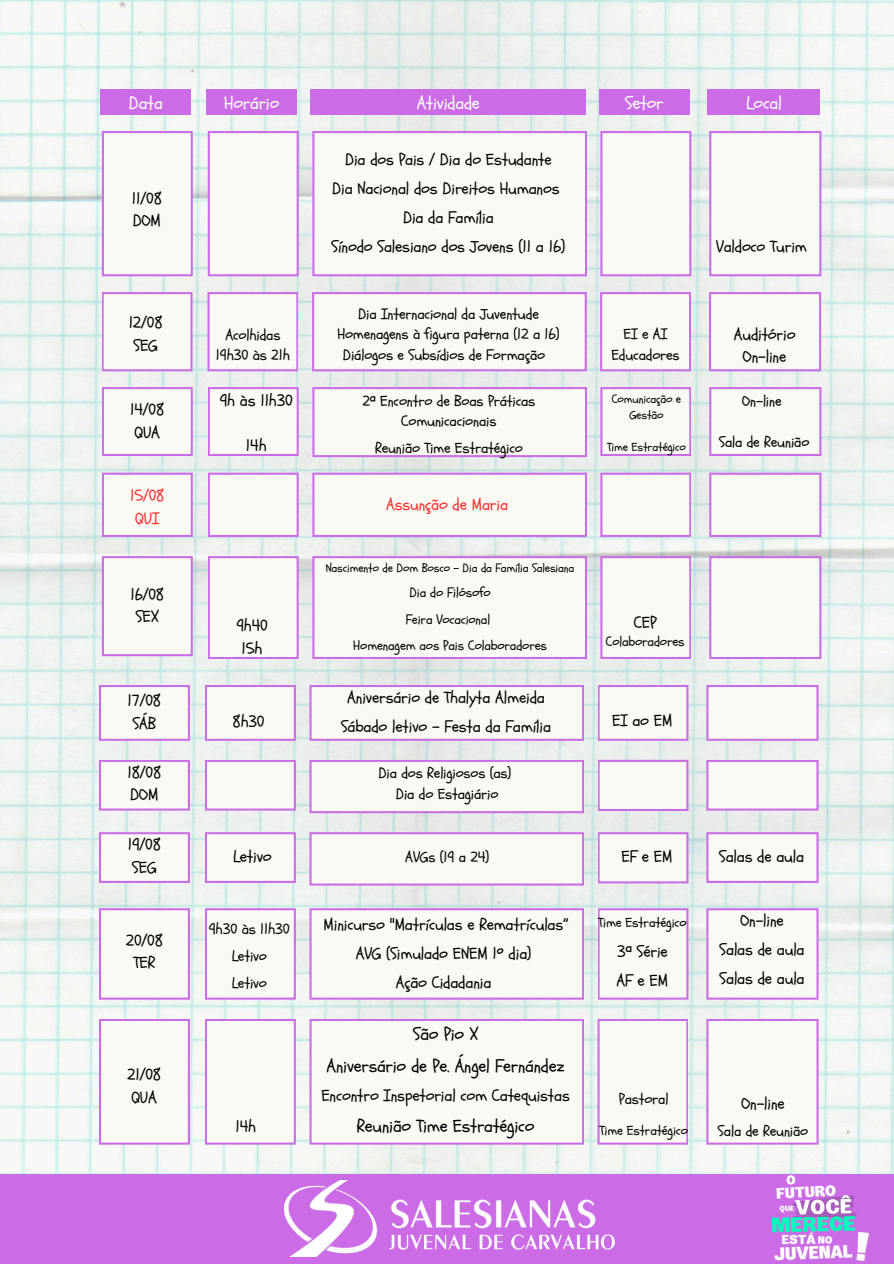
<style>
.page{position:relative;width:894px;height:1264px;background:#fff}
.page>*{position:absolute;margin:0;border:0;box-sizing:border-box;transform-origin:0 0}
.t1{font:18px "Schoolbell";letter-spacing:-.01em;color:#000}
.t2{font:18px "Schoolbell";letter-spacing:-.01em;color:#fff}
.t3{font:16.5px/22.5px "Schoolbell";letter-spacing:-.01em;color:#000}
.t4{font:16.5px/22.5px "Schoolbell";letter-spacing:-.01em;color:#ff3131;text-align:center}
.t5{font:15px/20.2px "Schoolbell";letter-spacing:-.01em;color:#000;text-align:center}
.t6{font:13.5px "Schoolbell";letter-spacing:-.01em;color:#000}
.t7{font:12px/16px "Schoolbell";letter-spacing:-.01em;color:#000;text-align:center}
</style>
<div class="page">
<img style="left:0;top:0;width:893px;height:1174px">
<div style="left:0;top:1174px;width:893px;height:89px;background:#cb6ce6"></div>
<div style="left:100px;top:89px;width:91px;height:26px;background:#cb6ce6"></div>
<div style="left:206px;top:89px;width:91px;height:26px;background:#cb6ce6"></div>
<div style="left:598px;top:89px;width:91px;height:26px;background:#cb6ce6"></div>
<div style="left:310px;top:89px;width:275px;height:26px;background:#cb6ce6"></div>
<div style="left:707px;top:89px;width:112px;height:26px;background:#cb6ce6"></div>
<svg style="left:102px;top:387px;width:91px;height:69px"></svg>
<svg style="left:208px;top:387px;width:90px;height:69px"></svg>
<svg style="left:600px;top:387px;width:91px;height:69px"></svg>
<svg style="left:312px;top:387px;width:275px;height:70px"></svg>
<svg style="left:709px;top:387px;width:112px;height:69px"></svg>
<svg style="left:102px;top:472px;width:91px;height:65px"></svg>
<svg style="left:208px;top:472px;width:90px;height:65px"></svg>
<svg style="left:600px;top:472px;width:91px;height:65px"></svg>
<svg style="left:312px;top:472px;width:275px;height:65px"></svg>
<svg style="left:709px;top:472px;width:112px;height:65px"></svg>
<svg style="left:102px;top:556px;width:91px;height:100px"></svg>
<svg style="left:208px;top:556px;width:90px;height:103px"></svg>
<svg style="left:600px;top:556px;width:91px;height:103px"></svg>
<div style="left:312px;top:556px;width:275px;height:103px;background:#fbf9f3"></div>
<svg style="left:709px;top:556px;width:112px;height:103px"></svg>
<svg style="left:99px;top:685px;width:91px;height:55px"></svg>
<svg style="left:205px;top:685px;width:91px;height:55px"></svg>
<svg style="left:597px;top:685px;width:91px;height:55px"></svg>
<svg style="left:309px;top:685px;width:275px;height:55px"></svg>
<svg style="left:706px;top:685px;width:112px;height:55px"></svg>
<svg style="left:99px;top:759px;width:91px;height:51px"></svg>
<svg style="left:205px;top:759px;width:91px;height:51px"></svg>
<svg style="left:597px;top:759px;width:91px;height:52px"></svg>
<svg style="left:309px;top:759px;width:275px;height:54px"></svg>
<svg style="left:706px;top:759px;width:112px;height:51px"></svg>
<svg style="left:99px;top:908px;width:91px;height:91px"></svg>
<svg style="left:205px;top:908px;width:91px;height:91px"></svg>
<svg style="left:597px;top:908px;width:91px;height:91px"></svg>
<svg style="left:309px;top:908px;width:275px;height:91px"></svg>
<svg style="left:706px;top:908px;width:112px;height:91px"></svg>
<svg style="left:99px;top:1018px;width:91px;height:126px"></svg>
<svg style="left:205px;top:1018px;width:91px;height:126px"></svg>
<svg style="left:597px;top:1018px;width:91px;height:126px"></svg>
<div style="left:309px;top:1018px;width:275px;height:126px;background:#fbf9f3"></div>
<svg style="left:706px;top:1018px;width:112px;height:126px"></svg>
<img style="left:772px;top:1175px;width:95px;height:85px">
<img style="left:284px;top:1180px;width:331px;height:75px">
<svg style="left:99px;top:832px;width:91px;height:51px"></svg>
<svg style="left:205px;top:832px;width:91px;height:51px"></svg>
<svg style="left:597px;top:832px;width:91px;height:51px"></svg>
<svg style="left:309px;top:832px;width:275px;height:53px"></svg>
<svg style="left:706px;top:832px;width:112px;height:51px"></svg>
<svg style="left:102px;top:131px;width:91px;height:145px"></svg>
<div style="left:208px;top:131px;width:90px;height:145px;background:#fbf9f3"></div>
<svg style="left:600px;top:131px;width:91px;height:145px"></svg>
<div style="left:312px;top:131px;width:275px;height:145px;background:#fbf9f3"></div>
<div style="left:709px;top:131px;width:112px;height:145px;background:#fbf9f3"></div>
<svg style="left:102px;top:292px;width:90px;height:79px"></svg>
<svg style="left:207px;top:292px;width:91px;height:79px"></svg>
<svg style="left:600px;top:292px;width:90px;height:79px"></svg>
<svg style="left:312px;top:292px;width:274px;height:79px"></svg>
<svg style="left:708px;top:292px;width:112px;height:79px"></svg>
<h2 class="t2" style="left:129px;top:91px;width:35px">Data</h2>
<h2 class="t2" style="left:224px;top:91px;width:57px">Horário</h2>
<h2 class="t2" style="left:416px;top:91px;width:64px">Atividade</h2>
<h2 class="t2" style="left:625px;top:91px;width:40px">Setor</h2>
<h2 class="t2" style="left:745px;top:91px;width:37px">Local</h2>
<h2 class="t3" style="left:132px;top:187px;width:32px">11/08<br>DOM</h2>
<h3 class="t3" style="left:129px;top:312px;width:36px">12/08<br>SEG</h3>
<h2 class="t3" style="left:130px;top:399px;width:36px">14/08<br>QUA</h2>
<h3 class="t4" style="left:130px;top:485px;width:36px">15/08<br>QUI</h3>
<h2 class="t3" style="left:130px;top:583px;width:35px;text-align:center">16/08<br>SEX</h2>
<p class="t3" style="left:128px;top:689px;width:35px;text-align:center">17/08<br>SÁB</p>
<p class="t3" style="left:127px;top:761px;width:35px">18/08<br>DOM</p>
<h2 class="t3" style="left:128px;top:833px;width:35px">19/08<br>SEG</h2>
<p class="t3" style="left:126px;top:929px;width:39px;text-align:center">20/08<br>TER</p>
<h3 class="t3" style="left:127px;top:1063px;width:36px">21/08<br>QUA</h3>
<h2 class="t3" style="left:345px;top:149px;width:208px">Dia dos Pais / Dia do Estudante</h2>
<h2 class="t3" style="left:332px;top:177px;width:229px">Dia Nacional dos Direitos Humanos</h2>
<h2 class="t3" style="left:403px;top:206px;width:92px">Dia da Família</h2>
<h2 class="t3" style="left:331px;top:235px;width:235px">Sínodo Salesiano dos Jovens (11 a 16)</h2>
<h3 class="t3" style="left:716px;top:235px;width:92px">Valdoco Turim</h3>
<p class="t5" style="left:337px;top:304px;width:224px">Dia Internacional da Juventude<br>Homenagens à figura paterna (12 a 16)<br>Diálogos e Subsídios de Formação</p>
<p class="t5" style="left:216px;top:325px;width:76px">Acolhidas<br>19h30 às 21h</p>
<p class="t3" style="left:733px;top:323px;width:63px;text-align:center">Auditório<br>On-line</p>
<p class="t5" style="left:611px;top:324px;width:70px">EI e AI<br>Educadores</p>
<h2 class="t3" style="left:220px;top:390px;width:75px">9h às 11h30</h2>
<h2 class="t3" style="left:246px;top:435px;width:22px">14h</h2>
<h3 class="t3" style="left:236px;top:615px;width:33px;text-align:center">9h40<br>15h</h3>
<h2 class="t3" style="left:232px;top:710px;width:34px">8h30</h2>
<h2 class="t5" style="left:362px;top:390px;width:174px;line-height:20.7px">2ª Encontro de Boas Práticas<br>Comunicacionais</h2>
<h2 class="t5" style="left:375px;top:438px;width:149px">Reunião Time Estratégico</h2>
<h1 class="t4" style="left:386px;top:493px;width:123px">Assunção de Maria</h1>
<h3 class="t7" style="left:325px;top:560px;width:250px">Nascimento de Dom Bosco - Dia da Família Salesiana</h3>
<h3 class="t6" style="left:409px;top:584px;width:83px">Dia do Filósofo</h3>
<p class="t6" style="left:406px;top:610px;width:86px">Feira Vocacional</p>
<h2 class="t6" style="left:353px;top:637px;width:195px">Homenagem aos Pais Colaboradores</h2>
<p class="t7" style="left:611px;top:391px;width:71px">Comunicação e<br>Gestão</p>
<h1 class="t7" style="left:607px;top:439px;width:80px">Time Estratégico</h1>
<h1 class="t3" style="left:633px;top:611px;width:24px">CEP</h1>
<h1 class="t6" style="left:605px;top:633px;width:80px">Colaboradores</h1>
<h3 class="t3" style="left:347px;top:687px;width:199px">Aniversário de Thalyta Almeida</h3>
<h3 class="t3" style="left:341px;top:715px;width:211px">Sábado letivo - Festa da Família</h3>
<p class="t3" style="left:612px;top:709px;width:62px">EI ao EM</p>
<h3 class="t5" style="left:378px;top:763px;width:134px">Dia dos Religiosos (as)<br>Dia do Estagiário</h3>
<h2 class="t5" style="left:742px;top:391px;width:41px">On-line</h2>
<p class="t5" style="left:718px;top:432px;width:92px">Sala de Reunião</p>
<h2 class="t3" style="left:233px;top:846px;width:40px">Letivo</h2>
<h2 class="t3" style="left:621px;top:846px;width:53px">EF e EM</h2>
<h2 class="t3" style="left:719px;top:845px;width:86px">Salas de aula</h2>
<h2 class="t5" style="left:405px;top:847px;width:86px">AVGs (19 a 24)</h2>
<h2 class="t3" style="left:748px;top:840px;width:24px">---</h2>
<h1 class="t3" style="left:630px;top:847px;width:24px">---</h1>
<h4 class="t5" style="left:209px;top:919px;width:83px">9h30 às 11h30</h4>
<h4 class="t5" style="left:232px;top:946px;width:37px">Letivo</h4>
<h4 class="t5" style="left:232px;top:973px;width:37px">Letivo</h4>
<p class="t3" style="left:235px;top:1115px;width:22px">14h</p>
<p class="t3" style="left:323px;top:913px;width:246px">Minicurso "Matrículas e Rematrículas”</p>
<h1 class="t3" style="left:355px;top:942px;width:177px">AVG (Simulado ENEM 1º dia)</h1>
<h2 class="t3" style="left:395px;top:971px;width:97px">Ação Cidadania</h2>
<h2 class="t1" style="left:413px;top:1022px;width:66px">São Pio X</h2>
<h2 class="t1" style="left:326px;top:1053px;width:240px">Aniversário de Pe. Ángel Fernández</h2>
<p class="t3" style="left:321px;top:1084px;width:250px">Encontro Inspetorial com Catequistas</p>
<h1 class="t1" style="left:357px;top:1113px;width:179px">Reunião Time Estratégico</h1>
<h1 class="t6" style="left:598px;top:913px;width:90px">Time Estratégico</h1>
<h2 class="t3" style="left:616px;top:940px;width:52px">3ª Série</h2>
<h3 class="t3" style="left:616px;top:969px;width:53px">AF e EM</h3>
<h3 class="t5" style="left:618px;top:1089px;width:51px">Pastoral</h3>
<h3 class="t6" style="left:599px;top:1121px;width:90px">Time Estratégico</h3>
<h4 class="t3" style="left:740px;top:909px;width:45px">On-line</h4>
<h1 class="t3" style="left:719px;top:938px;width:87px">Salas de aula</h1>
<h2 class="t3" style="left:719px;top:967px;width:87px">Salas de aula</h2>
<h2 class="t3" style="left:741px;top:1092px;width:45px">On-line</h2>
<h2 class="t5" style="left:717px;top:1121px;width:92px">Sala de Reunião</h2>
</div>
